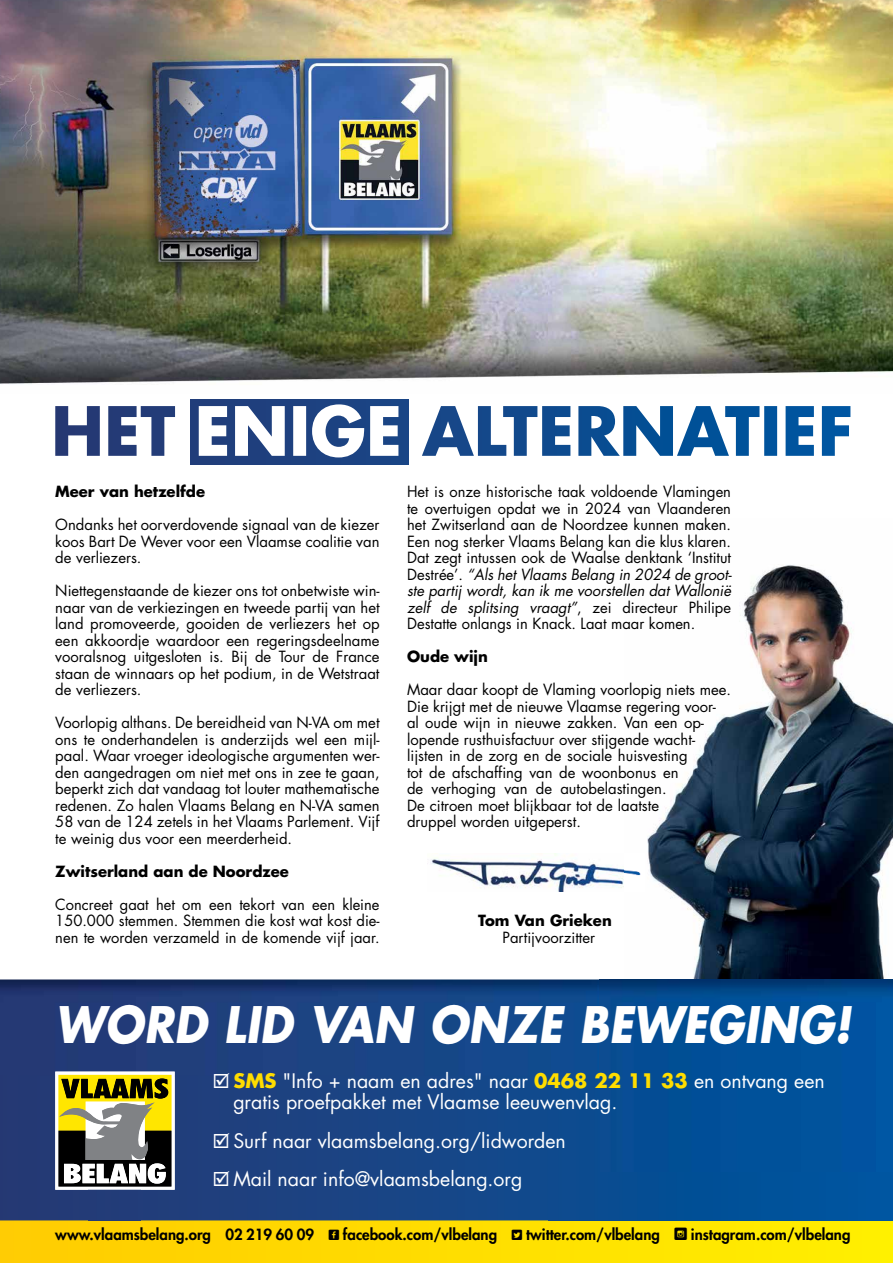
<style>
.page{position:relative;width:893px;height:1263px;background:#fff}
.page>*{position:absolute;margin:0;border:0;box-sizing:border-box;transform-origin:0 0}
.t1{font:italic 700 49.05px "Futura Std";color:#fff;scale:.9 1}
.t2{font:19.5px/21.5px "Futura Std";color:#fff}
.t3{font:15px/16.5px "Futura Std";color:#000;text-align:justify}
.t4{font:800 15px "Futura Std";color:#000}
.t5{font:700 15px "Futura Std";color:#000}
.s1{font-style:italic}
.s2{font-weight:700;color:#fd0}
.s3{font-family:"Social Shapes";font-weight:400}
.s4{font-family:"Social Shapes";font-weight:400;font-size:18px}
</style>
<div class="page">
<img style="left:647px;top:565px;width:246px;height:414px">
<img style="left:427px;top:854px;width:214px;height:37px">
<img style="left:0;top:0;width:893px;height:384px">
<svg style="left:55px;top:406px;width:120px;height:50px"></svg>
<svg style="left:422px;top:406px;width:428px;height:50px"></svg>
<div style="left:191px;top:399px;width:218px;height:65px;background:#1d4180"></div>
<svg style="left:199px;top:404px;width:199px;height:53px"></svg>
<img style="left:0;top:1220px;width:893px;height:43px">
<img style="left:0;top:979px;width:599px;height:97px">
<img style="left:599px;top:979px;width:294px;height:241px">
<div style="left:0;top:1076px;width:89px;height:144px;background:#243974"></div>
<img style="left:140px;top:1076px;width:460px;height:144px">
<div style="left:89px;top:1190px;width:51px;height:30px;background:#223c78"></div>
<img style="left:55px;top:1071px;width:120px;height:119px">
<p class="t5" style="left:55px;top:481px;width:151px">Meer van hetzelfde</p>
<p class="t3" style="left:55px;top:516px;width:326px">Ondanks het oorverdovende signaal van de kiezer koos Bart De Wever voor een Vlaamse coalitie van de verliezers.</p>
<p class="t3" style="left:55px;top:582px;width:326px">Niettegenstaande de kiezer ons tot onbetwiste win&shy;naar van de verkiezingen en tweede partij van het land promoveerde, gooiden de verliezers het op een akkoordje waardoor een regeringsdeelname vooralsnog uitgesloten is. Bij de Tour de France staan de winnaars op het podium, in de Wetstraat de verliezers.</p>
<p class="t3" style="left:55px;top:714px;width:326px">Voorlopig althans. De bereidheid van N-VA om met ons te onderhandelen is anderzijds wel een mijl&shy;paal. Waar vroeger ideologische argumenten wer&shy;den aangedragen om niet met ons in zee te gaan, beperkt zich dat vandaag tot louter mathematische redenen. Zo halen Vlaams Belang en N-VA samen 58 van de 124 zetels in het Vlaams Parlement. Vijf te weinig dus voor een meerderheid.</p>
<p class="t5" style="left:55px;top:861px;width:235px">Zwitserland aan de Noordzee</p>
<p class="t3" style="left:55px;top:896px;width:326px">Concreet gaat het om een tekort van een kleine 150.000 stemmen. Stemmen die kost wat kost die&shy;nen te worden verzameld in de komende vijf jaar.</p>
<p class="t3" style="left:407px;top:483px;width:326px">Het is onze historische taak voldoende Vlamingen te overtuigen opdat we in 2024 van Vlaanderen het Zwitserland aan de Noordzee kunnen maken.<br>Een nog sterker Vlaams Belang kan die klus klaren.<br>Dat zegt intussen ook de Waalse denktank ‘Institut Destrée’. <span class="s1">“Als het Vlaams Belang in 2024 de groot&shy;ste partij wordt, kan ik me voorstellen dat Wallonië zelf de splitsing vraagt”</span>, zei directeur Philipe Destatte onlangs in Knack. Laat maar komen.</p>
<p class="t5" style="left:407px;top:646px;width:82px">Oude wijn</p>
<p class="t3" style="left:407px;top:681px;width:325px;text-align:left">Maar daar koopt de Vlaming voorlopig niets mee.<br>Die krijgt met de nieuwe Vlaamse regering voor&shy;al oude wijn in nieuwe zakken. Van een op&shy;lopende rusthuisfactuur over stijgende wacht&shy;lijsten in de zorg en de sociale huisvesting<br>tot de afschaffing van de woonbonus en<br>de verhoging van de autobelastingen.<br>De citroen moet blijkbaar tot de laatste<br>druppel worden uitgeperst.</p>
<p class="t5" style="left:478px;top:910px;width:135px">Tom Van Grieken</p>
<p class="t3" style="left:503px;top:929px;width:94px">Partijvoorzitter</p>
<h1 class="t1" style="left:55px;top:991px;width:886px">WORD LID VAN ONZE BEWEGING!</h1>
<h2 class="t2" style="left:233px;top:1070px;width:593px;text-indent:-21px">☑ <span class="s2">SMS</span> "Info + naam en adres" naar <span class="s2">0468 22 11 33</span> en ontvang een gratis proefpakket met Vlaamse leeuwenvlag.</h2>
<h2 class="t2" style="left:212px;top:1130px;width:355px">☑ Surf naar vlaamsbelang.org/lidworden</h2>
<h2 class="t2" style="left:212px;top:1168px;width:312px">☑ Mail naar info@vlaamsbelang.org</h2>
<p class="t4" style="left:55px;top:1225px;width:797px">www.vlaamsbelang.org 02 219 60 09 <span class="s3">M</span> facebook.com/vlbelang <span class="s3">N</span> twitter.com/vlbelang <span class="s4">P</span> instagram.com/vlbelang</p>
</div>
